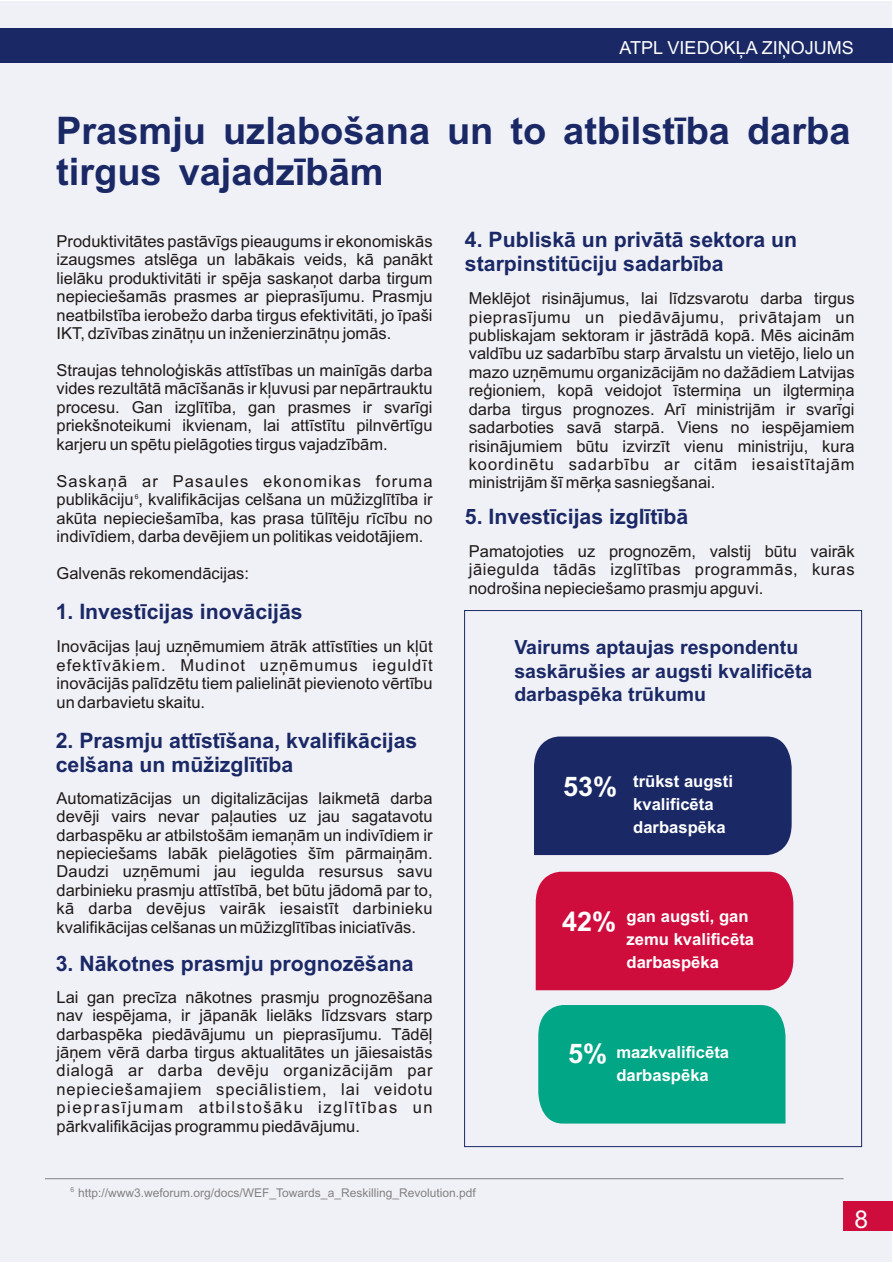
<style>
.page{position:relative;width:893px;height:1263px;background:#fff}
.page>*{position:absolute;margin:0;border:0;box-sizing:border-box;transform-origin:0 0}
.t1{font:700 37.95px/41.1px "Arial";color:#1a2966}
.t2{font:700 27px "Arial";color:#fff}
.t3{font:24.6px "Arial";color:#fff}
.t4{font:700 21.3px/23.7px "Arial";color:#1a2966}
.t5{font:700 19.5px/23.2px "Arial";color:#1a2966}
.t6{font:18px "Arial";color:#fff}
.t7{font:700 16.65px/23.2px "Arial";color:#fff}
.t8{font:16.5px/18.5px "Arial";color:#1f1a17;text-align:justify}
.t9{font:12px "Arial";color:#828282}
.t10{font:6.75px "Arial";color:#828282}
.t11{font:6.75px "Arial";color:#1f1a17}
</style>
<div class="page">
<div style="left:0;top:1px;width:892px;height:1260px;background:#f0f0f7"></div>
<div style="left:0;top:28px;width:893px;height:34px;background:#1a2966"></div>
<div style="left:843px;top:1201px;width:50px;height:29px;background:#cf0d3d"></div>
<hr style="left:45px;top:1178px;width:799px;height:1px;background:#828282">
<div style="left:538px;top:1005px;width:247px;height:118px;background:#00a685"></div>
<div style="left:536px;top:872px;width:257px;height:118px;background:#cf0d3d"></div>
<div style="left:534px;top:736px;width:258px;height:119px;background:#1a2966"></div>
<p class="t6" style="left:620px;top:41px;width:236px">ATPL VIEDOKÏA ZIÒOJUMS</p>
<h1 class="t1" style="left:56px;top:114px;width:796px">Prasmju uzlaboðana un to atbilstîba darba tirgus vajadzîbâm</h1>
<p class="t8" style="left:57px;top:233px;width:378px">Produktivitâtes pastâvîgs pieaugums ir ekonomiskâs izaugsmes atslçga un labâkais veids, kâ panâkt lielâku produktivitâti ir spçja saskaòot darba tirgum nepiecieðamâs prasmes ar pieprasîjumu. Prasmju neatbilstîba ierobeþo darba tirgus efektivitâti, jo îpaði IKT, dzîvîbas zinâtòu un inþenierzinâtòu jomâs.</p>
<p class="t8" style="left:57px;top:362px;width:378px">Straujas tehnoloìiskâs attîstîbas un mainîgâs darba vides rezultâtâ mâcîðanâs ir kïuvusi par nepârtrauktu procesu. Gan izglîtîba, gan prasmes ir svarîgi priekðnoteikumi ikvienam, lai attîstîtu pilnvçrtîgu karjeru un spçtu pielâgoties tirgus vajadzîbâm.</p>
<p class="t8" style="left:57px;top:473px;width:378px">Saskaòâ ar Pasaules ekonomikas foruma publikâciju , kvalifikâcijas celðana un mûþizglîtîba ir akûta nepiecieðamîba, kas prasa tûlîtçju rîcîbu no indivîdiem, darba devçjiem un politikas veidotâjiem.</p>
<p class="t8" style="left:57px;top:565px;width:194px">Galvenâs rekomendâcijas:</p>
<p class="t11" style="left:135px;top:494px;width:5px">6</p>
<p class="t4" style="left:56px;top:602px;width:249px">1. Investîcijas inovâcijâs</p>
<p class="t8" style="left:57px;top:639px;width:378px">Inovâcijas ïauj uzòçmumiem âtrâk attîstîties un kïût efektîvâkiem. Mudinot uzòçmumus ieguldît inovâcijâs palîdzçtu tiem palielinât pievienoto vçrtîbu un darbavietu skaitu.</p>
<p class="t4" style="left:56px;top:730px;width:363px">2. Prasmju attîstîðana, kvalifikâcijas celðana un mûþizglîtîba</p>
<p class="t8" style="left:57px;top:790px;width:378px">Automatizâcijas un digitalizâcijas laikmetâ darba devçji vairs nevar païauties uz jau sagatavotu darbaspçku ar atbilstoðâm iemaòâm un indivîdiem ir nepiecieðams labâk pielâgoties ðîm pârmaiòâm.<br>Daudzi uzòçmumi jau iegulda resursus savu darbinieku prasmju attîstîbâ, bet bûtu jâdomâ par to, kâ darba devçjus vairâk iesaistît darbinieku kvalifikâcijas celðanas un mûþizglîtîbas iniciatîvâs.</p>
<p class="t4" style="left:56px;top:954px;width:360px">3. Nâkotnes prasmju prognozçðana</p>
<p class="t8" style="left:57px;top:989px;width:378px">Lai gan precîza nâkotnes prasmju prognozçðana nav iespçjama, ir jâpanâk lielâks lîdzsvars starp darbaspçka piedâvâjumu un pieprasîjumu. Tâdçï jâòem vçrâ darba tirgus aktualitâtes un jâiesaistâs dialogâ ar darba devçju organizâcijâm par nepiecieðamajiem speciâlistiem, lai veidotu pieprasîjumam atbilstoðâku izglîtîbas un pârkvalifikâcijas programmu piedâvâjumu.</p>
<p class="t4" style="left:465px;top:230px;width:334px">4. Publiskâ un privâtâ sektora un starpinstitûciju sadarbîba</p>
<p class="t8" style="left:469px;top:291px;width:387px">Meklçjot risinâjumus, lai lîdzsvarotu darba tirgus pieprasîjumu un piedâvâjumu, privâtajam un publiskajam sektoram ir jâstrâdâ kopâ. Mçs aicinâm valdîbu uz sadarbîbu starp ârvalstu un vietçjo, lielo un mazo uzòçmumu organizâcijâm no daþâdiem Latvijas reìioniem, kopâ veidojot îstermiòa un ilgtermiòa darba tirgus prognozes. Arî ministrijâm ir svarîgi sadarboties savâ starpâ. Viens no iespçjamiem risinâjumiem bûtu izvirzît vienu ministriju, kura koordinçtu sadarbîbu ar citâm iesaistîtajâm ministrijâm ðî mçría sasniegðanai.</p>
<p class="t4" style="left:465px;top:506px;width:225px">5. Investîcijas izglîtîbâ</p>
<p class="t8" style="left:469px;top:543px;width:387px">Pamatojoties uz prognozçm, valstij bûtu vairâk jâiegulda tâdâs izglîtîbas programmâs, kuras nodroðina nepiecieðamo prasmju apguvi.</p>
<p class="t5" style="left:514px;top:638px;width:300px">Vairums aptaujas respondentu saskâruðies ar augsti kvalificçta darbaspçka trûkumu</p>
<h2 class="t2" style="left:563px;top:776px;width:56px">53%</h2>
<p class="t7" style="left:633px;top:771px;width:101px">trûkst augsti kvalificçta darbaspçka</p>
<h2 class="t2" style="left:562px;top:912px;width:56px">42%</h2>
<p class="t7" style="left:626px;top:906px;width:129px">gan augsti, gan zemu kvalificçta darbaspçka</p>
<h2 class="t2" style="left:568px;top:1043px;width:41px">5%</h2>
<p class="t7" style="left:616px;top:1042px;width:114px">mazkvalificçta darbaspçka</p>
<p class="t10" style="left:70px;top:1187px;width:5px">6</p>
<p class="t9" style="left:78px;top:1188px;width:399px">http://www3.weforum.org/docs/WEF_Towards_a_Reskilling_Revolution.pdf</p>
<h3 class="t3" style="left:855px;top:1210px;width:15px">8</h3>
</div>
